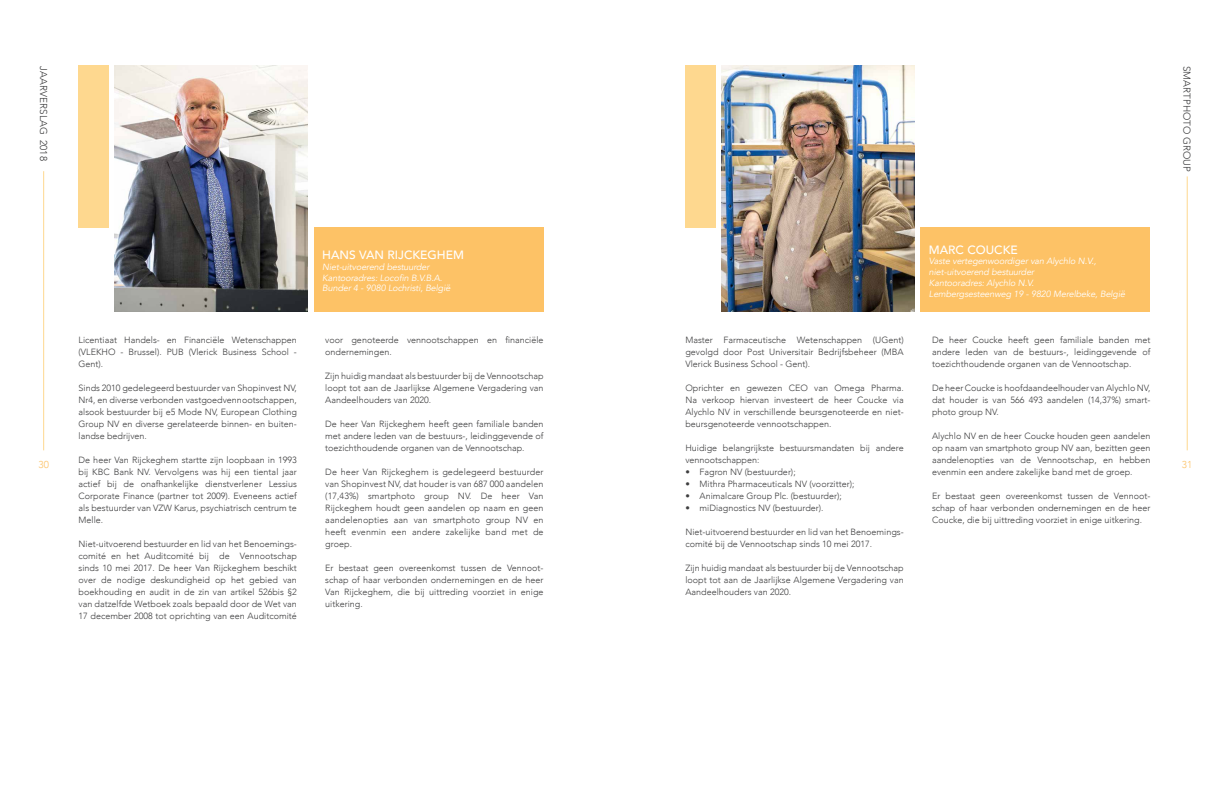
<style>
.page{position:relative;width:1229px;height:797px;background:#fff}
.page>*{position:absolute;margin:0;border:0;box-sizing:border-box;transform-origin:0 0}
.t1{font:500 12px "Avenir";color:#fff}
.t2{font:300 10px "Avenir";letter-spacing:.005em;color:#3e3e3f}
.t3{font:300 10px "Avenir";color:#fdc266}
.t4{font:300 9px/12px "Avenir";color:#3e3e3f;text-align:justify}
.t5{font:italic 9px/10.8px "Avenir";letter-spacing:-.01em;color:#fff}
</style>
<div class="page">
<hr style="left:43px;top:171px;width:1px;height:279px;background:#fed88f">
<hr style="left:1186px;top:176px;width:1px;height:274px;background:#fed88f">
<img style="left:115px;top:65px;width:192px;height:246px">
<div style="left:314px;top:227px;width:229px;height:84px;background:#fdc266"></div>
<div style="left:79px;top:65px;width:30px;height:162px;background:#fed88f"></div>
<img style="left:721px;top:65px;width:193px;height:246px">
<div style="left:920px;top:227px;width:230px;height:84px;background:#fdc266"></div>
<div style="left:685px;top:65px;width:31px;height:162px;background:#fed88f"></div>
<p class="t2" style="left:49px;top:66px;width:97px;rotate:90deg">JAARVERSLAG 2018</p>
<p class="t2" style="left:1192px;top:66px;width:107px;rotate:90deg">SMARTPHOTO GROUP</p>
<h1 class="t1" style="left:322px;top:244px;width:143px">HANS VAN RIJCKEGHEM</h1>
<p class="t5" style="left:322px;top:261px;width:130px">Niet-uitvoerend bestuurder<br>Kantooradres: Locofin B.V.B.A.<br>Bunder 4 - 9080 Lochristi, België</p>
<h1 class="t1" style="left:929px;top:239px;width:90px">MARC COUCKE</h1>
<p class="t5" style="left:929px;top:256px;width:198px">Vaste vertegenwoordiger van Alychlo N.V., niet-uitvoerend bestuurder<br>Kantooradres: Alychlo N.V.<br>Lembergsesteenweg 19 - 9820 Merelbeke, België</p>
<p class="t4" style="left:325px;top:334px;width:220px">voor genoteerde vennootschappen en financiële ondernemingen.</p>
<p class="t4" style="left:325px;top:370px;width:220px">Zijn huidig mandaat als bestuurder bij de Vennootschap loopt tot aan de Jaarlijkse Algemene Vergadering van Aandeelhouders van 2020.</p>
<p class="t4" style="left:325px;top:418px;width:220px">De heer Van Rijckeghem heeft geen familiale banden met andere leden van de bestuurs-, leidinggevende of toezichthoudende organen van de Vennootschap.</p>
<p class="t4" style="left:325px;top:466px;width:220px">De heer Van Rijckeghem is gedelegeerd bestuurder van Shopinvest NV, dat houder is van 687 000 aandelen (17,43%) smartphoto group NV. De heer Van Rijckeghem houdt geen aandelen op naam en geen aandelenopties aan van smartphoto group NV en heeft evenmin een andere zakelijke band met de groep.</p>
<p class="t4" style="left:325px;top:562px;width:220px">Er bestaat geen overeenkomst tussen de Vennoot&shy;schap of haar verbonden ondernemingen en de heer Van Rijckeghem, die bij uittreding voorziet in enige uitkering.</p>
<p class="t4" style="left:932px;top:334px;width:220px">De heer Coucke heeft geen familiale banden met andere leden van de bestuurs-, leidinggevende of toezichthoudende organen van de Vennootschap.</p>
<p class="t4" style="left:932px;top:382px;width:220px">De heer Coucke is hoofdaandeelhouder van Alychlo NV, dat houder is van 566 493 aandelen (14,37%) smart&shy;photo group NV.</p>
<p class="t4" style="left:932px;top:430px;width:220px">Alychlo NV en de heer Coucke houden geen aandelen op naam van smartphoto group NV aan, bezitten geen aandelenopties van de Vennootschap, en hebben evenmin een andere zakelijke band met de groep.</p>
<p class="t4" style="left:932px;top:490px;width:220px">Er bestaat geen overeenkomst tussen de Vennoot&shy;schap of haar verbonden ondernemingen en de heer Coucke, die bij uittreding voorziet in enige uitkering.</p>
<p class="t4" style="left:79px;top:334px;width:220px">Licentiaat Handels- en Financiële Wetenschappen (VLEKHO - Brussel). PUB (Vlerick Business School - Gent).</p>
<p class="t4" style="left:79px;top:382px;width:220px">Sinds 2010 gedelegeerd bestuurder van Shopinvest NV, Nr4, en diverse verbonden vastgoedvennootschappen, alsook bestuurder bij e5 Mode NV, European Clothing Group NV en diverse gerelateerde binnen- en buiten&shy;landse bedrijven.</p>
<p class="t4" style="left:79px;top:454px;width:220px">De heer Van Rijckeghem startte zijn loopbaan in 1993 bij KBC Bank NV. Vervolgens was hij een tiental jaar actief bij de onafhankelijke dienstverlener Lessius Corporate Finance (partner tot 2009). Eveneens actief als bestuurder van VZW Karus, psychiatrisch centrum te Melle.</p>
<p class="t4" style="left:79px;top:538px;width:220px">Niet-uitvoerend bestuurder en lid van het Benoemings&shy;comité en het Auditcomité bij de Vennootschap sinds 10 mei 2017. De heer Van Rijckeghem beschikt over de nodige deskundigheid op het gebied van boekhouding en audit in de zin van artikel 526bis §2 van datzelfde Wetboek zoals bepaald door de Wet van 17 december 2008 tot oprichting van een Auditcomité</p>
<p class="t4" style="left:685px;top:334px;width:220px">Master Farmaceutische Wetenschappen (UGent) gevolgd door Post Universitair Bedrijfsbeheer (MBA Vlerick Business School - Gent).</p>
<p class="t4" style="left:685px;top:382px;width:220px">Oprichter en gewezen CEO van Omega Pharma.<br>Na verkoop hiervan investeert de heer Coucke via Alychlo NV in verschillende beursgenoteerde en niet&shy;beursgenoteerde vennootschappen.</p>
<p class="t4" style="left:685px;top:442px;width:220px">Huidige belangrijkste bestuursmandaten bij andere vennootschappen:</p>
<p class="t4" style="left:685px;top:466px;width:112px">• Fagron NV (bestuurder);</p>
<p class="t4" style="left:685px;top:478px;width:170px">• Mithra Pharmaceuticals NV (voorzitter);</p>
<p class="t4" style="left:685px;top:490px;width:158px">• Animalcare Group Plc. (bestuurder);</p>
<p class="t4" style="left:685px;top:502px;width:140px">• miDiagnostics NV (bestuurder).</p>
<p class="t4" style="left:685px;top:526px;width:220px">Niet-uitvoerend bestuurder en lid van het Benoemings&shy;comité bij de Vennootschap sinds 10 mei 2017.</p>
<p class="t4" style="left:685px;top:562px;width:220px">Zijn huidig mandaat als bestuurder bij de Vennootschap loopt tot aan de Jaarlijkse Algemene Vergadering van Aandeelhouders van 2020.</p>
<p class="t3" style="left:38px;top:458px;width:12px">30</p>
<p class="t3" style="left:1181px;top:458px;width:12px">31</p>
</div>
